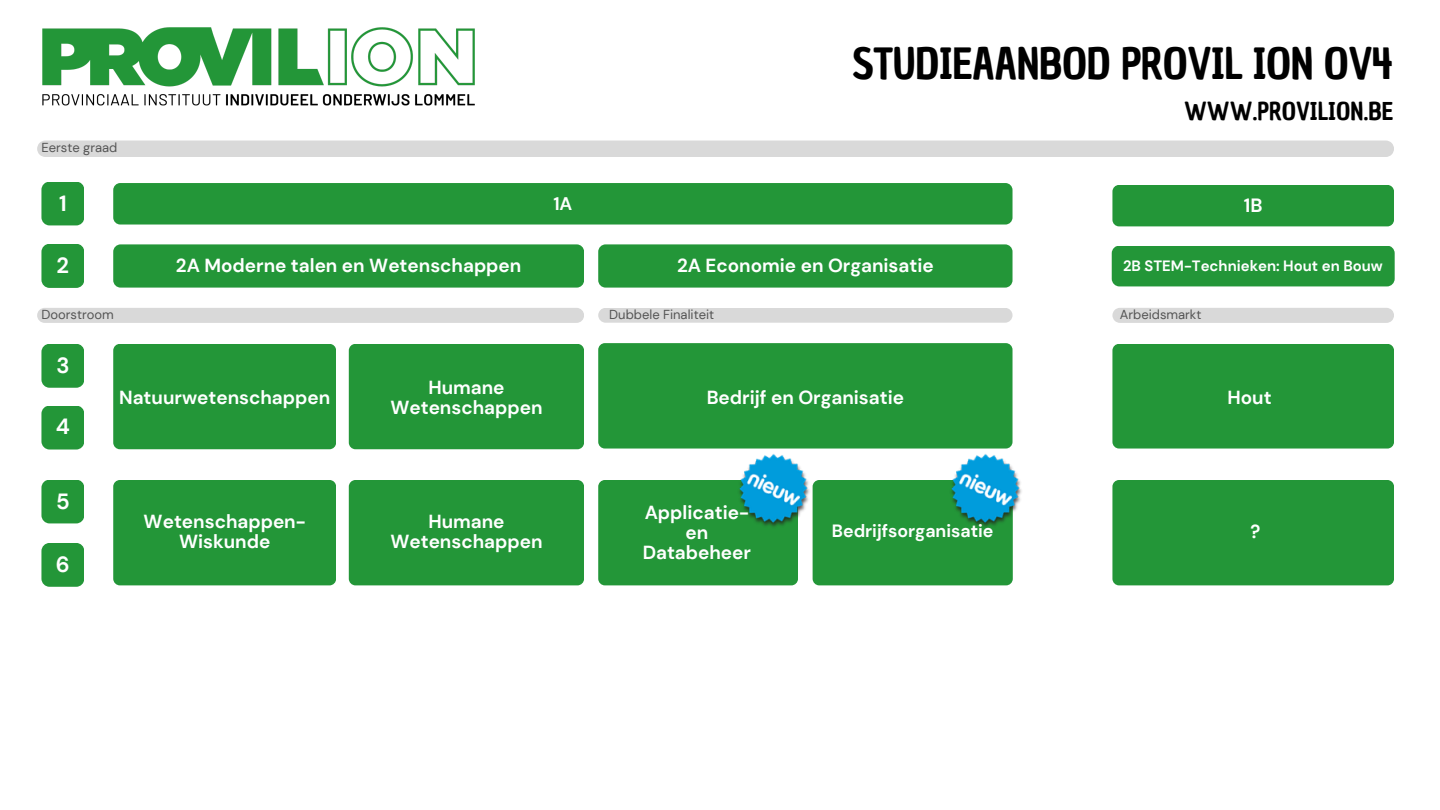
<style>
.page{position:relative;width:1440px;height:810px;background:#fff}
.page>*{position:absolute;margin:0;border:0;box-sizing:border-box;transform-origin:0 0}
.t1{font:42px "Chau Philomene One";letter-spacing:-.01em;color:#000}
.t2{font:24px "Chau Philomene One";color:#000}
.t3{font:700 22px "DM Sans";color:#fff}
.t4{font:700 19.2px "DM Sans";color:#fff}
.t5{font:700 18.9px/20.2px "DM Sans";color:#fff;text-align:center}
.t6{font:700 18.2px "DM Sans";color:#fff}
.t7{font:700 17.7px "DM Sans";color:#fff}
.t8{font:700 14.9px "DM Sans";color:#fff}
.t9{font:13px "DM Sans";color:#545454}
</style>
<div class="page">
<div style="left:41px;top:182px;width:43px;height:43px;background:#239638;border-radius:8px"></div>
<div style="left:1112px;top:185px;width:282px;height:41px;background:#239638;border-radius:7px"></div>
<div style="left:113px;top:244px;width:471px;height:44px;background:#239638;border-radius:7px"></div>
<div style="left:598px;top:244px;width:415px;height:44px;background:#239638;border-radius:7px"></div>
<div style="left:41px;top:344px;width:43px;height:44px;background:#239638;border-radius:8px"></div>
<div style="left:41px;top:406px;width:43px;height:44px;background:#239638;border-radius:8px"></div>
<div style="left:37px;top:308px;width:547px;height:15px;background:#d9d9d9;border-radius:8px"></div>
<div style="left:479px;top:141px;width:915px;height:16px;background:#d9d9d9"></div>
<div style="left:113px;top:344px;width:223px;height:105px;background:#239638;border-radius:7px"></div>
<div style="left:349px;top:344px;width:235px;height:105px;background:#239638;border-radius:7px"></div>
<div style="left:598px;top:308px;width:415px;height:14px;background:#d9d9d9;border-radius:7px"></div>
<div style="left:598px;top:343px;width:415px;height:105px;background:#239638;border-radius:7px"></div>
<div style="left:1112px;top:344px;width:282px;height:105px;background:#239638;border-radius:7px"></div>
<div style="left:1112px;top:308px;width:282px;height:15px;background:#d9d9d9"></div>
<div style="left:41px;top:480px;width:43px;height:43px;background:#239638;border-radius:8px"></div>
<div style="left:41px;top:543px;width:43px;height:44px;background:#239638;border-radius:8px"></div>
<div style="left:113px;top:480px;width:223px;height:105px;background:#239638;border-radius:7px"></div>
<div style="left:349px;top:480px;width:235px;height:105px;background:#239638;border-radius:7px"></div>
<div style="left:598px;top:480px;width:200px;height:105px;background:#239638;border-radius:7px"></div>
<div style="left:813px;top:480px;width:200px;height:105px;background:#239638;border-radius:7px"></div>
<div style="left:1112px;top:480px;width:282px;height:105px;background:#239638;border-radius:7px"></div>
<div style="left:1112px;top:246px;width:283px;height:40px;background:#239638;border-radius:8px"></div>
<div style="left:113px;top:183px;width:899px;height:42px;background:#239638;border-radius:7px"></div>
<img style="left:721px;top:448px;width:106px;height:97px">
<img style="left:933px;top:438px;width:89px;height:108px">
<img style="left:37px;top:27px;width:442px;height:130px">
<div style="left:41px;top:244px;width:43px;height:44px;background:#239638;border-radius:8px"></div>
<p class="t1" style="left:852px;top:36px;width:542px">STUDIEAANBOD PROVIL ION OV4</p>
<p class="t9" style="left:41px;top:139px;width:77px">Eerste graad</p>
<p class="t2" style="left:1184px;top:95px;width:211px">WWW.PROVILION.BE</p>
<p class="t3" style="left:59px;top:189px;width:9px">1</p>
<p class="t4" style="left:1244px;top:193px;width:20px">1B</p>
<p class="t6" style="left:553px;top:192px;width:21px">1A</p>
<p class="t3" style="left:57px;top:251px;width:14px">2</p>
<p class="t9" style="left:41px;top:306px;width:74px">Doorstroom</p>
<p class="t3" style="left:56px;top:351px;width:15px">3</p>
<p class="t5" style="left:176px;top:256px;width:347px">2A Moderne talen en Wetenschappen</p>
<p class="t5" style="left:677px;top:256px;width:258px">2A Economie en Organisatie</p>
<p class="t9" style="left:609px;top:306px;width:106px">Dubbele Finaliteit</p>
<p class="t8" style="left:1123px;top:256px;width:261px">2B STEM-Technieken: Hout en Bouw</p>
<p class="t9" style="left:1120px;top:306px;width:83px">Arbeidsmarkt</p>
<p class="t3" style="left:56px;top:413px;width:16px">4</p>
<p class="t3" style="left:56px;top:487px;width:15px">5</p>
<p class="t3" style="left:56px;top:550px;width:15px">6</p>
<p class="t5" style="left:119px;top:388px;width:213px">Natuurwetenschappen</p>
<p class="t5" style="left:390px;top:378px;width:154px">Humane<br>Wetenschappen</p>
<p class="t5" style="left:707px;top:387px;width:199px">Bedrijf en Organisatie</p>
<p class="t5" style="left:1227px;top:387px;width:46px">Hout</p>
<p class="t5" style="left:144px;top:511px;width:164px">Wetenschappen-</p>
<p class="t5" style="left:179px;top:532px;width:93px">Wiskunde</p>
<p class="t5" style="left:390px;top:511px;width:154px">Humane<br>Wetenschappen</p>
<p class="t5" style="left:643px;top:502px;width:110px">Applicatie&shy;en<br>Databeheer</p>
<p class="t7" style="left:832px;top:520px;width:163px">Bedrijfsorganisatie</p>
<p class="t5" style="left:1251px;top:521px;width:11px">?</p>
</div>
